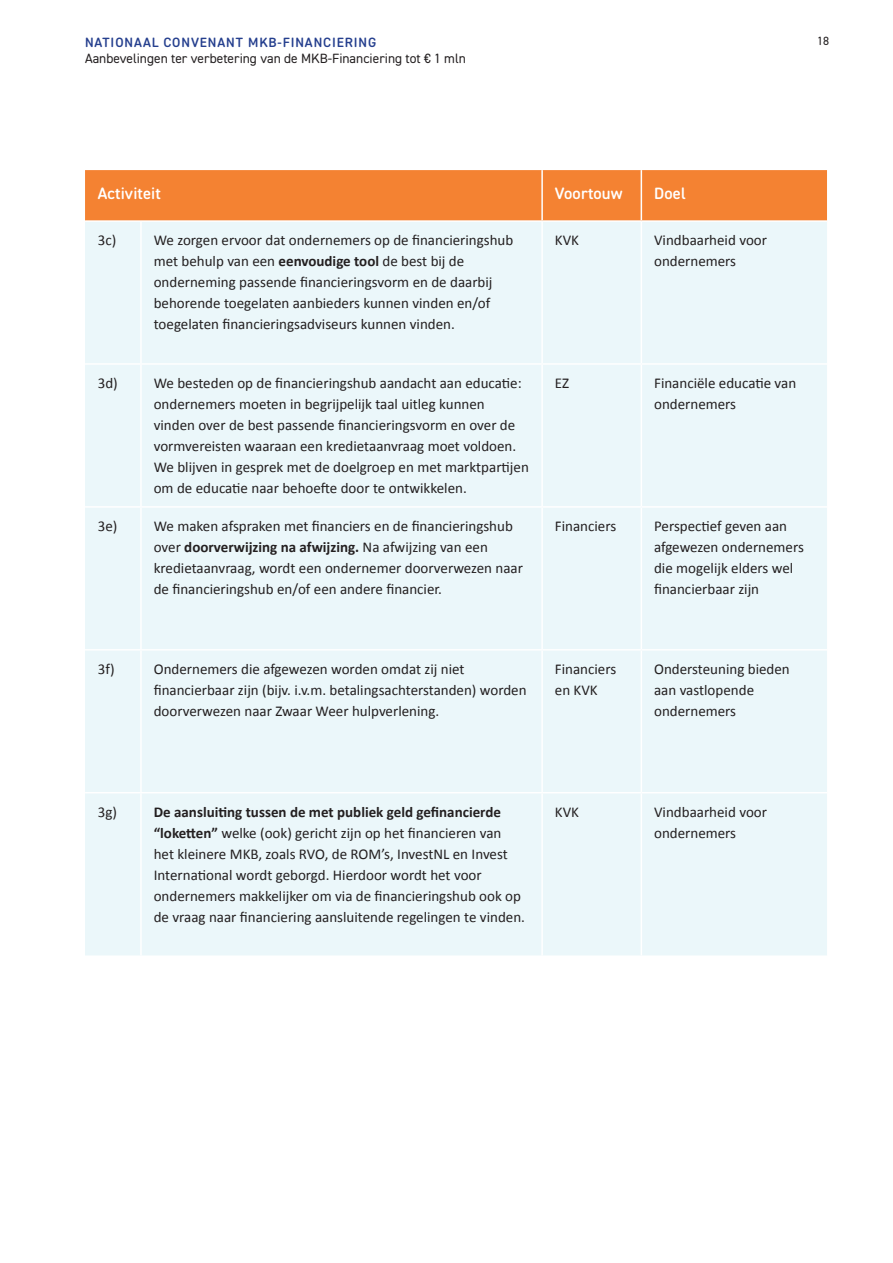
<style>
.page{position:relative;width:893px;height:1263px;background:#fff}
.page>*{position:absolute;margin:0;border:0;box-sizing:border-box;transform-origin:0 0}
.t1{font:16.5px "DIN2014 Rounded VF";letter-spacing:.01em;color:#fff}
.t2{font:15px/21px "Calibri";color:#231f20}
.t3{font:13.5px "DIN2014 Rounded VF";color:#231f20}
.t4{font:13.5px "DIN2014 Rounded VF";letter-spacing:.06em;color:#253f8e}
.t5{font:12px "DIN2014 Rounded VF";color:#231f20}
.s1{font-weight:700}
</style>
<div class="page">
<div style="left:85px;top:170px;width:742px;height:50px;background:#f48232"></div>
<div style="left:85px;top:222px;width:742px;height:733px;background:#ebf7fa"></div>
<hr style="left:541px;top:170px;width:2px;height:50px;background:#fff">
<hr style="left:641px;top:170px;width:1px;height:50px;background:#fff">
<hr style="left:140px;top:222px;width:2px;height:141px;background:#fff">
<hr style="left:541px;top:222px;width:2px;height:141px;background:#fff">
<hr style="left:641px;top:222px;width:1px;height:141px;background:#fff">
<hr style="left:85px;top:363px;width:56px;height:2px;background:#fff">
<hr style="left:141px;top:363px;width:401px;height:2px;background:#fff">
<hr style="left:140px;top:365px;width:2px;height:141px;background:#fff">
<hr style="left:542px;top:363px;width:99px;height:2px;background:#fff">
<hr style="left:541px;top:365px;width:2px;height:141px;background:#fff">
<hr style="left:641px;top:363px;width:186px;height:2px;background:#fff">
<hr style="left:641px;top:365px;width:1px;height:141px;background:#fff">
<hr style="left:85px;top:506px;width:56px;height:2px;background:#fff">
<hr style="left:141px;top:506px;width:401px;height:2px;background:#fff">
<hr style="left:140px;top:508px;width:2px;height:141px;background:#fff">
<hr style="left:542px;top:506px;width:99px;height:2px;background:#fff">
<hr style="left:541px;top:508px;width:2px;height:141px;background:#fff">
<hr style="left:641px;top:506px;width:186px;height:2px;background:#fff">
<hr style="left:641px;top:508px;width:1px;height:141px;background:#fff">
<hr style="left:85px;top:649px;width:56px;height:1px;background:#fff">
<hr style="left:141px;top:649px;width:401px;height:1px;background:#fff">
<hr style="left:140px;top:650px;width:2px;height:142px;background:#fff">
<hr style="left:542px;top:649px;width:99px;height:1px;background:#fff">
<hr style="left:541px;top:650px;width:2px;height:142px;background:#fff">
<hr style="left:641px;top:649px;width:186px;height:1px;background:#fff">
<hr style="left:641px;top:650px;width:1px;height:142px;background:#fff">
<hr style="left:85px;top:792px;width:56px;height:1px;background:#fff">
<hr style="left:141px;top:792px;width:401px;height:1px;background:#fff">
<hr style="left:140px;top:793px;width:2px;height:162px;background:#fff">
<hr style="left:542px;top:792px;width:99px;height:1px;background:#fff">
<hr style="left:541px;top:793px;width:2px;height:162px;background:#fff">
<hr style="left:641px;top:792px;width:186px;height:1px;background:#fff">
<hr style="left:641px;top:793px;width:1px;height:162px;background:#fff">
<p class="t4" style="left:85px;top:34px;width:293px">NATIONAAL CONVENANT MKB-FINANCIERING</p>
<p class="t3" style="left:85px;top:50px;width:382px">Aanbevelingen ter verbetering van de MKB-Financiering tot € 1 mln</p>
<p class="t5" style="left:817px;top:34px;width:13px">18</p>
<p class="t1" style="left:98px;top:182px;width:65px">Activiteit</p>
<p class="t1" style="left:555px;top:182px;width:69px">Voortouw</p>
<p class="t1" style="left:654px;top:182px;width:33px">Doel</p>
<p class="t2" style="left:98px;top:230px;width:20px">3c)</p>
<p class="t2" style="left:154px;top:230px;width:361px">We zorgen ervoor dat ondernemers op de financieringshub met behulp van een <span class="s1">eenvoudige tool</span> de best bij de onderneming passende financieringsvorm en de daarbij behorende toegelaten aanbieders kunnen vinden en/of toegelaten financieringsadviseurs kunnen vinden.</p>
<p class="t2" style="left:555px;top:230px;width:26px">KVK</p>
<p class="t2" style="left:654px;top:230px;width:114px">Vindbaarheid voor ondernemers</p>
<p class="t2" style="left:154px;top:373px;width:377px;text-indent:-56px">3d) We besteden op de financieringshub aandacht aan educatie: ondernemers moeten in begrijpelijk taal uitleg kunnen vinden over de best passende financieringsvorm en over de vormvereisten waaraan een kredietaanvraag moet voldoen.<br>We blijven in gesprek met de doelgroep en met marktpartijen om de educatie naar behoefte door te ontwikkelen.</p>
<p class="t2" style="left:555px;top:373px;width:16px">EZ</p>
<p class="t2" style="left:654px;top:373px;width:144px">Financiële educatie van ondernemers</p>
<p class="t2" style="left:98px;top:515px;width:21px">3e)</p>
<p class="t2" style="left:154px;top:515px;width:371px">We maken afspraken met financiers en de financieringshub over <span class="s1">doorverwijzing na afwijzing.</span> Na afwijzing van een kredietaanvraag, wordt een ondernemer doorverwezen naar de financieringshub en/of een andere financier.</p>
<p class="t2" style="left:555px;top:515px;width:63px">Financiers</p>
<p class="t2" style="left:654px;top:515px;width:151px">Perspectief geven aan afgewezen ondernemers die mogelijk elders wel financierbaar zijn</p>
<p class="t2" style="left:98px;top:658px;width:18px">3f)</p>
<p class="t2" style="left:154px;top:658px;width:374px">Ondernemers die afgewezen worden omdat zij niet financierbaar zijn (bijv. i.v.m. betalingsachterstanden) worden doorverwezen naar Zwaar Weer hulpverlening.</p>
<p class="t2" style="left:555px;top:658px;width:63px">Financiers en KVK</p>
<p class="t2" style="left:654px;top:658px;width:137px">Ondersteuning bieden aan vastlopende ondernemers</p>
<p class="t2" style="left:98px;top:801px;width:21px">3g)</p>
<p class="t2" style="left:154px;top:801px;width:373px"><span class="s1">De aansluiting tussen de met publiek geld gefinancierde “loketten”</span> welke (ook) gericht zijn op het financieren van het kleinere MKB, zoals RVO, de ROM’s, InvestNL en Invest International wordt geborgd. Hierdoor wordt het voor ondernemers makkelijker om via de financieringshub ook op de vraag naar financiering aansluitende regelingen te vinden.</p>
<p class="t2" style="left:555px;top:801px;width:26px">KVK</p>
<p class="t2" style="left:654px;top:801px;width:114px">Vindbaarheid voor ondernemers</p>
</div>
